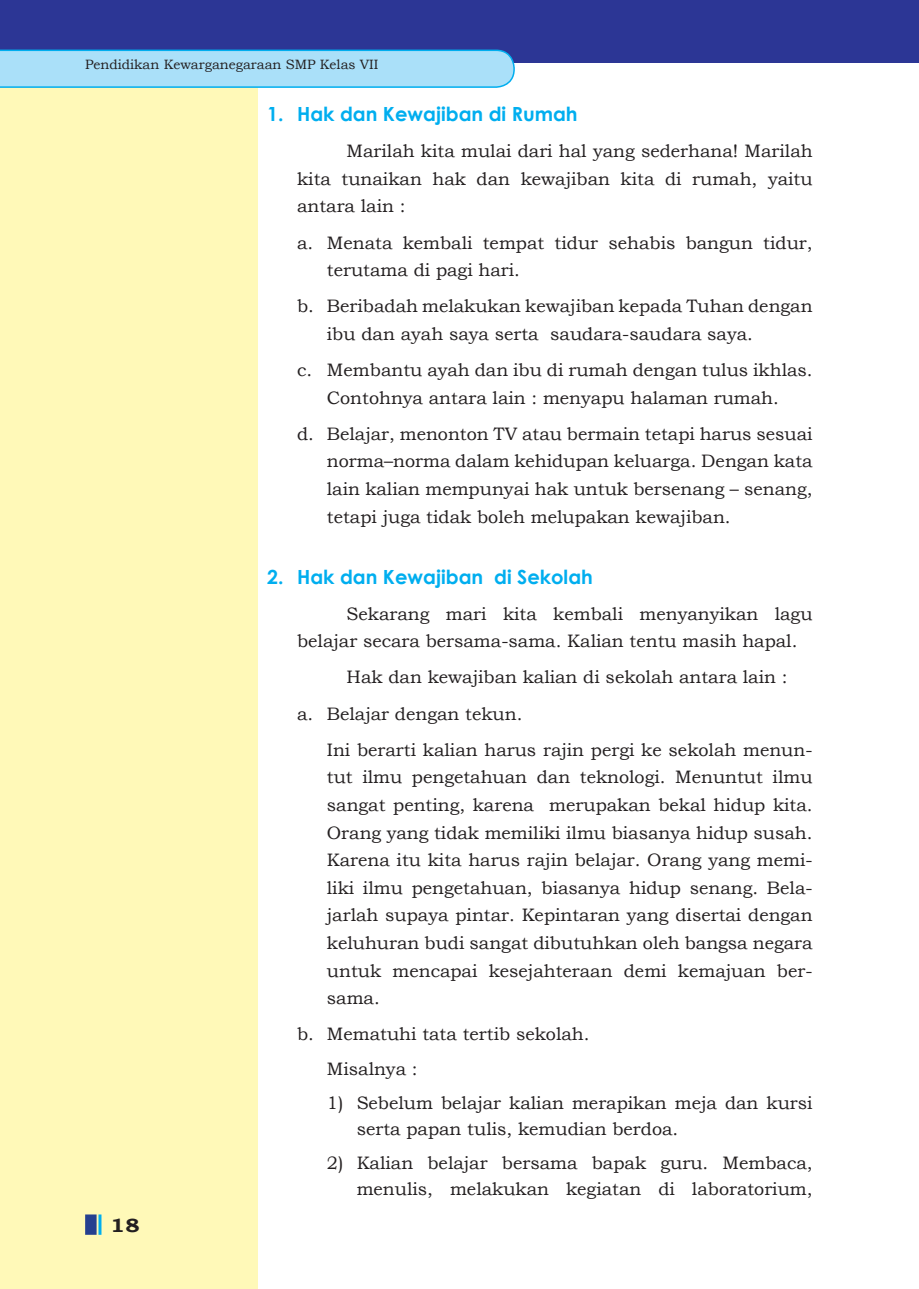
<style>
.page{position:relative;width:919px;height:1289px;background:#fff}
.page>*{position:absolute;margin:0;border:0;box-sizing:border-box;transform-origin:0 0}
._1_sub_sub_bab{font:700 19.5px "Century Gothic";color:#00aeef}
.t1{font:700 19.05px "Bookman Old Style";color:#231f20;scale:1.18 1}
.Urutan_2{font:18px/27.6px "Bookman Old Style";color:#231f20;text-align:justify}
.Urutan_3{font:18px/25.8px "Bookman Old Style";color:#231f20}
.t2{font:13.5px "Bookman Old Style";color:#231f20}
</style>
<div class="page">
<div style="left:0;top:0;width:257px;height:1288px;background:#fff9b8"></div>
<div style="left:0;top:0;width:918px;height:62px;background:#2c3695"></div>
<svg style="left:0;top:49px;width:515px;height:38px;background:#9dd9f6"></svg>
<div style="left:87px;top:1215px;width:8px;height:18px;background:#25408f"></div>
<div style="left:85px;top:1214px;width:12px;height:20px;border:3px solid #25408f"></div>
<hr style="left:98px;top:1214px;width:3px;height:20px;background:#00aeef">
<hr style="left:918px;top:0;width:1px;height:62px;background:#2c3695">
<p class="t2" style="left:85px;top:55px;width:295px">Pendidikan Kewarganegaraan SMP Kelas VII</p>
<p class="_1_sub_sub_bab" style="left:267px;top:99px;width:312px">1. Hak dan Kewajiban di Rumah</p>
<p class="Urutan_2" style="left:297px;top:137px;width:517px;text-indent:50px">Marilah kita mulai dari hal yang sederhana! Marilah kita tunaikan hak dan kewajiban kita di rumah, yaitu antara lain :</p>
<p class="Urutan_2" style="left:327px;top:229px;width:487px;text-indent:-30px">a. Menata kembali tempat tidur sehabis bangun tidur, terutama di pagi hari.</p>
<p class="Urutan_2" style="left:327px;top:292px;width:487px;text-indent:-30px">b. Beribadah melakukan kewajiban kepada Tuhan dengan ibu dan ayah saya serta saudara-saudara saya.</p>
<p class="Urutan_2" style="left:297px;top:356px;width:517px;text-align:center">c. Membantu ayah dan ibu di rumah dengan tulus ikhlas.<br>Contohnya antara lain : menyapu halaman rumah.</p>
<p class="Urutan_2" style="left:327px;top:420px;width:487px;text-indent:-30px">d. Belajar, menonton TV atau bermain tetapi harus sesuai norma–norma dalam kehidupan keluarga. Dengan kata lain kalian mempunyai hak untuk bersenang – senang, tetapi juga tidak boleh melupakan kewajiban.</p>
<p class="t1" style="left:110px;top:1211px;width:27px">18</p>
<p class="_1_sub_sub_bab" style="left:267px;top:561px;width:327px">2. Hak dan Kewajiban di Sekolah</p>
<p class="Urutan_2" style="left:297px;top:600px;width:517px;text-indent:50px">Sekarang mari kita kembali menyanyikan lagu belajar secara bersama-sama. Kalian tentu masih hapal.</p>
<p class="Urutan_2" style="left:346px;top:663px;width:442px">Hak dan kewajiban kalian di sekolah antara lain :</p>
<p class="Urutan_2" style="left:297px;top:699px;width:227px">a. Belajar dengan tekun.</p>
<p class="Urutan_2" style="left:327px;top:735px;width:487px">Ini berarti kalian harus rajin pergi ke sekolah menun&shy;tut ilmu pengetahuan dan teknologi. Menuntut ilmu sangat penting, karena merupakan bekal hidup kita.<br>Orang yang tidak memiliki ilmu biasanya hidup susah.<br>Karena itu kita harus rajin belajar. Orang yang memi&shy;liki ilmu pengetahuan, biasanya hidup senang. Bela&shy;jarlah supaya pintar. Kepintaran yang disertai dengan keluhuran budi sangat dibutuhkan oleh bangsa negara untuk mencapai kesejahteraan demi kemajuan ber&shy;sama.</p>
<p class="Urutan_2" style="left:297px;top:1020px;width:294px">b. Mematuhi tata tertib sekolah.</p>
<p class="Urutan_3" style="left:327px;top:1055px;width:92px">Misalnya :</p>
<p class="Urutan_3" style="left:356px;top:1089px;width:457px;text-indent:-30px">1) Sebelum belajar kalian merapikan meja dan kursi serta papan tulis, kemudian berdoa.</p>
<p class="Urutan_3" style="left:327px;top:1150px;width:487px;text-align:right">2) Kalian belajar bersama bapak guru. Membaca, menulis, melakukan kegiatan di laboratorium,</p>
</div>
